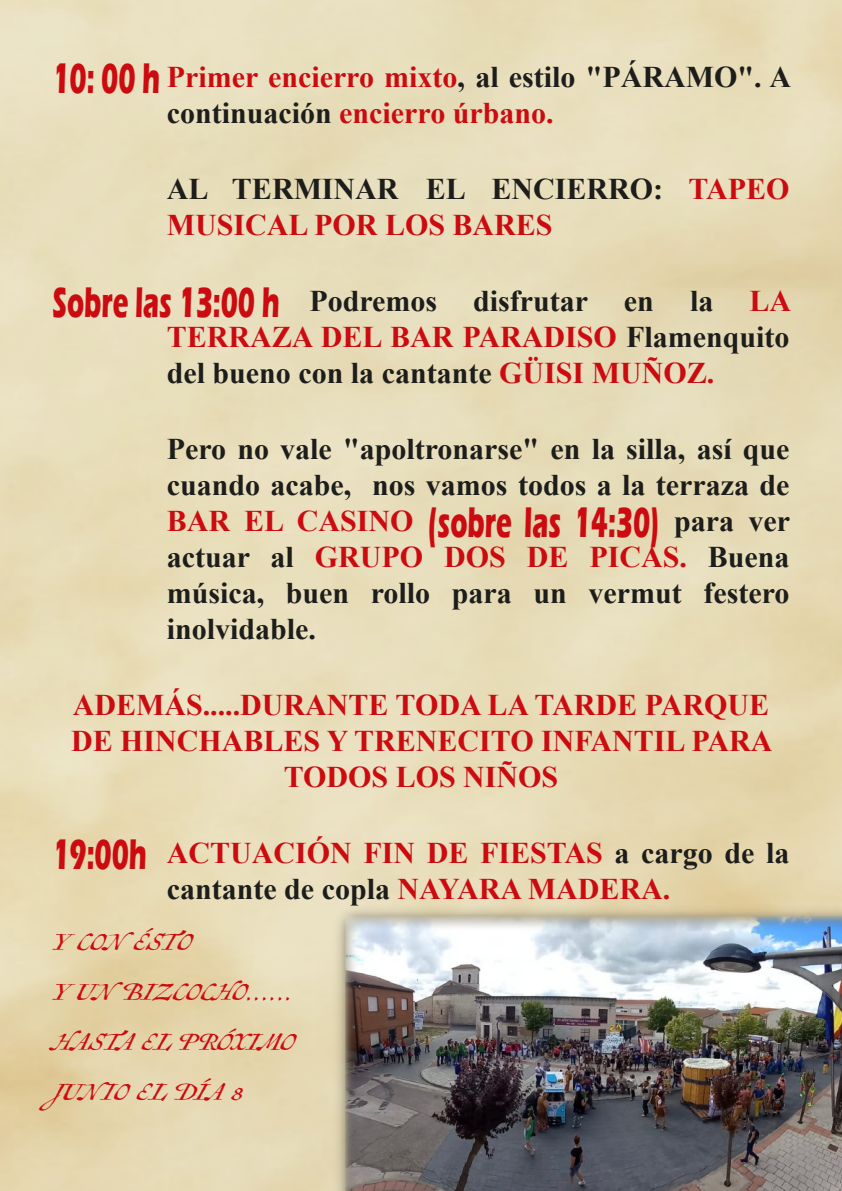
<style>
.page{position:relative;width:842px;height:1191px;background:#fff}
.page>*{position:absolute;margin:0;border:0;box-sizing:border-box;transform-origin:0 0}
.t1{font:700 44px "Eras ITC";color:#cc0b10;scale:.6 1}
.t2{font:700 30px/36px "Times New Roman";color:#cc0b10}
.t3{font:700 30px/36px "Times New Roman";color:#1d1d1b;text-align:justify}
.t4{font:30px/50px "Antiquarian Scribe";letter-spacing:-.03em;color:#cc0b10}
.s1{font-family:"Eras ITC";font-size:44px}
.s2{color:#1d1d1b}
.s3{font-family:"Eras ITC";font-size:44px;color:#cc0b10}
.s4{color:#cc0b10}
.s5{font-family:"Times New Roman";font-size:30px}
.s6{font-family:"Times New Roman";font-size:30px;color:#1d1d1b}
</style>
<div class="page">
<img style="left:329px;top:900px;width:513px;height:291px">
<img style="left:346px;top:916px;width:496px;height:275px">
<p class="t2" style="left:167px;top:58px;width:626px;text-indent:-114px"><span class="s1">10: 00 h</span> Primer encierro mixto<span class="s2">, al estilo "PÁRAMO". A continuación</span> encierro úrbano.</p>
<p class="t2" style="left:167px;top:170px;width:624px"><span class="s2">AL TERMINAR EL ENCIERRO:</span> TAPEO<br>MUSICAL POR LOS BARES</p>
<p class="t3" style="left:167px;top:282px;width:626px;text-indent:-114px"><span class="s3">Sobre las 13:00 h</span> Podremos disfrutar en la <span class="s4">LA TERRAZA DEL BAR PARADISO</span> Flamenquito del bueno con la cantante <span class="s4">GÜISI MUÑOZ.</span></p>
<p class="t3" style="left:167px;top:430px;width:624px">Pero no vale "apoltronarse" en la silla, así que cuando acabe, nos vamos todos a la terraza de</p>
<h1 class="t1" style="left:167px;top:497px;width:1040px"><span class="s5">BAR EL CASINO</span> (sobre las 14:30) <span class="s6">para ver</span></h1>
<p class="t3" style="left:167px;top:538px;width:624px">actuar al <span class="s4">GRUPO DOS DE PICAS.</span> Buena música, buen rollo para un vermut festero inolvidable.</p>
<p class="t2" style="left:71px;top:686px;width:703px;text-align:center">ADEMÁS.....DURANTE TODA LA TARDE PARQUE<br>DE HINCHABLES Y TRENECITO INFANTIL PARA<br>TODOS LOS NIÑOS</p>
<p class="t2" style="left:52px;top:834px;width:738px;text-align:center"><span class="s1">19:00h</span> ACTUACIÓN FIN DE FIESTAS <span class="s2">a cargo de la cantante de copla</span> NAYARA MADERA.</p>
<p class="t4" style="left:52px;top:913px;width:245px">Y CON ÉSTO<br>Y UN BIZCOCHO......<br>HASTA EL PRÓXIMO<br>JUNIO EL DÍA 8</p>
</div>
